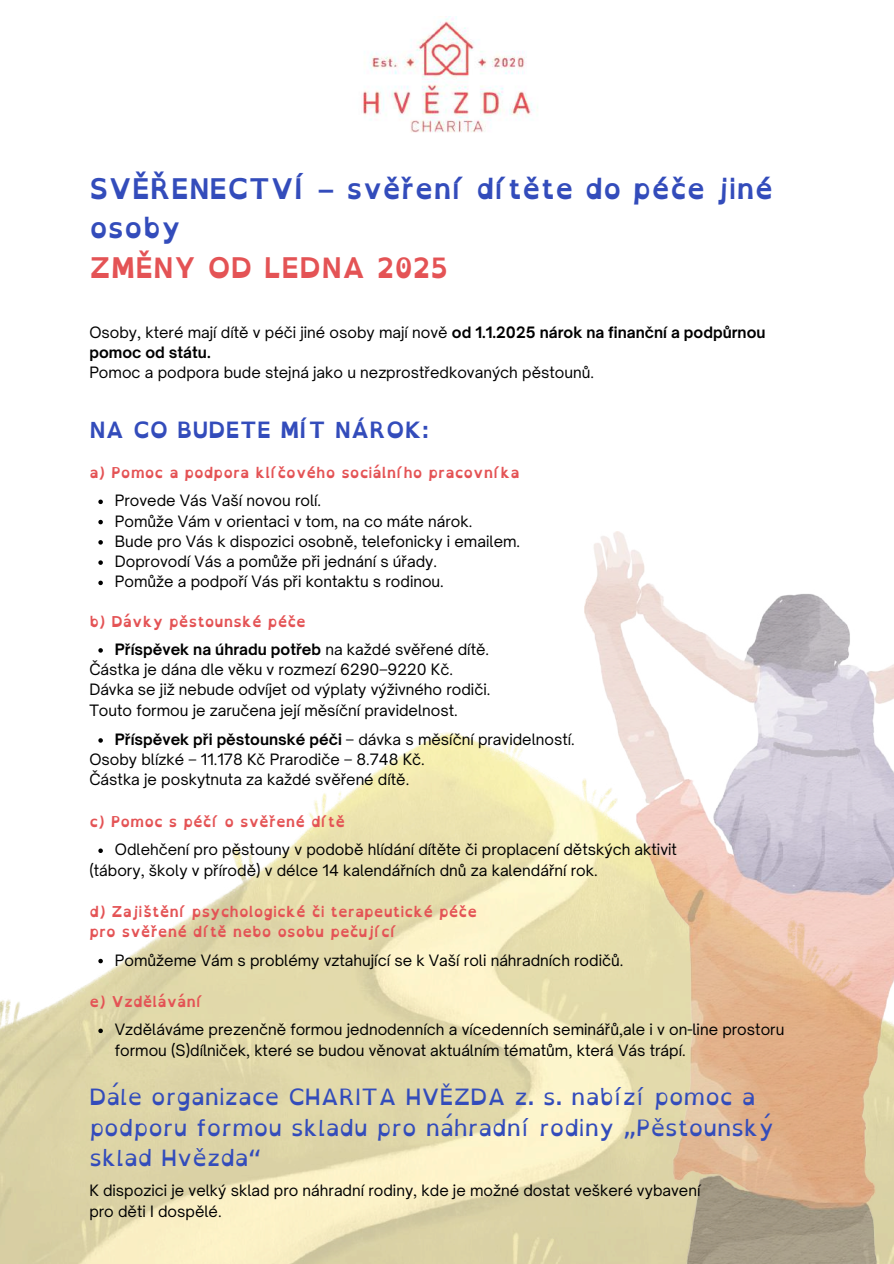
<style>
.page{position:relative;width:894px;height:1264px;background:#fff}
.page>*{position:absolute;margin:0;border:0;box-sizing:border-box;transform-origin:0 0}
.t1{font:700 28.5px/39.3px "Open Dyslexic";color:#334cbb}
.t2{font:700 28.5px "Open Dyslexic";color:#e45355}
.t3{font:22.5px/30.3px "Open Dyslexic";color:#334cbb}
.t4{font:700 22.5px "Open Dyslexic";color:#334cbb}
.t5{font:15px/20.2px "Open Sauce One";color:#000}
.t6{font:700 15px/20.2px "Open Dyslexic";color:#e45355}
.t7{font:700 15px/20.2px "Open Sauce One";color:#000}
.s1{font-weight:400}
.s2{font-weight:700}
</style>
<div class="page">
<img style="left:0;top:732px;width:893px;height:531px">
<img style="left:584px;top:531px;width:309px;height:731px">
<img style="left:363px;top:17px;width:175px;height:116px">
<svg style="left:98px;top:499px;width:5px;height:5px"></svg>
<svg style="left:98px;top:520px;width:5px;height:4px"></svg>
<svg style="left:98px;top:540px;width:5px;height:4px"></svg>
<svg style="left:98px;top:560px;width:5px;height:5px"></svg>
<svg style="left:98px;top:580px;width:5px;height:5px"></svg>
<svg style="left:98px;top:648px;width:5px;height:4px"></svg>
<svg style="left:98px;top:738px;width:5px;height:4px"></svg>
<svg style="left:98px;top:848px;width:5px;height:5px"></svg>
<svg style="left:98px;top:958px;width:5px;height:5px"></svg>
<svg style="left:98px;top:1028px;width:5px;height:5px"></svg>
<h1 class="t1" style="left:89px;top:169px;width:685px">SVĚŘENECTVÍ – svěření dítěte do péče jiné osoby</h1>
<h1 class="t2" style="left:89px;top:242px;width:360px">ZMĚNY OD LEDNA 2025</h1>
<p class="t7" style="left:89px;top:321px;width:677px"><span class="s1">Osoby, které mají dítě v péči jiné osoby mají nově</span> od 1.1.2025 nárok na finanční a podpůrnou pomoc od státu.</p>
<p class="t5" style="left:89px;top:362px;width:506px">Pomoc a podpora bude stejná jako u nezprostředkovaných pěstounů.</p>
<h2 class="t4" style="left:89px;top:409px;width:341px">NA CO BUDETE MÍT NÁROK:</h2>
<p class="t6" style="left:89px;top:462px;width:432px">a) Pomoc a podpora klíčového sociálního pracovníka</p>
<p class="t5" style="left:115px;top:490px;width:406px">Provede Vás Vaší novou rolí.<br>Pomůže Vám v orientaci v tom, na co máte nárok.<br>Bude pro Vás k dispozici osobně, telefonicky i emailem.<br>Doprovodí Vás a pomůže při jednání s úřady.<br>Pomůže a podpoří Vás při kontaktu s rodinou.</p>
<p class="t6" style="left:89px;top:611px;width:218px">b) Dávky pěstounské péče</p>
<p class="t5" style="left:89px;top:639px;width:402px;text-indent:25px"><span class="s2">Příspěvek na úhradu potřeb</span> na každé svěřené dítě.<br>Částka je dána dle věku v rozmezí 6290–9220 Kč.<br>Dávka se již nebude odvíjet od výplaty výživného rodiči.<br>Touto formou je zaručena její měsíční pravidelnost.</p>
<p class="t5" style="left:89px;top:729px;width:487px;text-indent:25px"><span class="s2">Příspěvek při pěstounské péči</span> – dávka s měsíční pravidelností.<br>Osoby blízké – 11.178 Kč Prarodiče – 8.748 Kč.<br>Částka je poskytnuta za každé svěřené dítě.</p>
<p class="t6" style="left:89px;top:811px;width:257px">c) Pomoc s péčí o svěřené dítě</p>
<p class="t5" style="left:89px;top:839px;width:589px;text-indent:25px">Odlehčení pro pěstouny v podobě hlídání dítěte či proplacení dětských aktivit (tábory, školy v přírodě) v délce 14 kalendářních dnů za kalendářní rok.</p>
<p class="t6" style="left:89px;top:901px;width:389px">d) Zajištění psychologické či terapeutické péče pro svěřené dítě nebo osobu pečující</p>
<p class="t5" style="left:115px;top:949px;width:510px">Pomůžeme Vám s problémy vztahující se k Vaší roli náhradních rodičů.</p>
<p class="t6" style="left:89px;top:991px;width:115px">e) Vzdělávání</p>
<p class="t5" style="left:115px;top:1019px;width:670px">Vzděláváme prezenčně formou jednodenních a vícedenních seminářů,ale i v on-line prostoru formou (S)dílniček, které se budou věnovat aktuálním tématům, která Vás trápí.</p>
<h2 class="t3" style="left:89px;top:1081px;width:686px">Dále organizace CHARITA HVĚZDA z. s. nabízí pomoc a podporu formou skladu pro náhradní rodiny „Pěstounský sklad Hvězda“</h2>
<p class="t5" style="left:89px;top:1180px;width:612px">K dispozici je velký sklad pro náhradní rodiny, kde je možné dostat veškeré vybavení pro děti I dospělé.</p>
</div>
